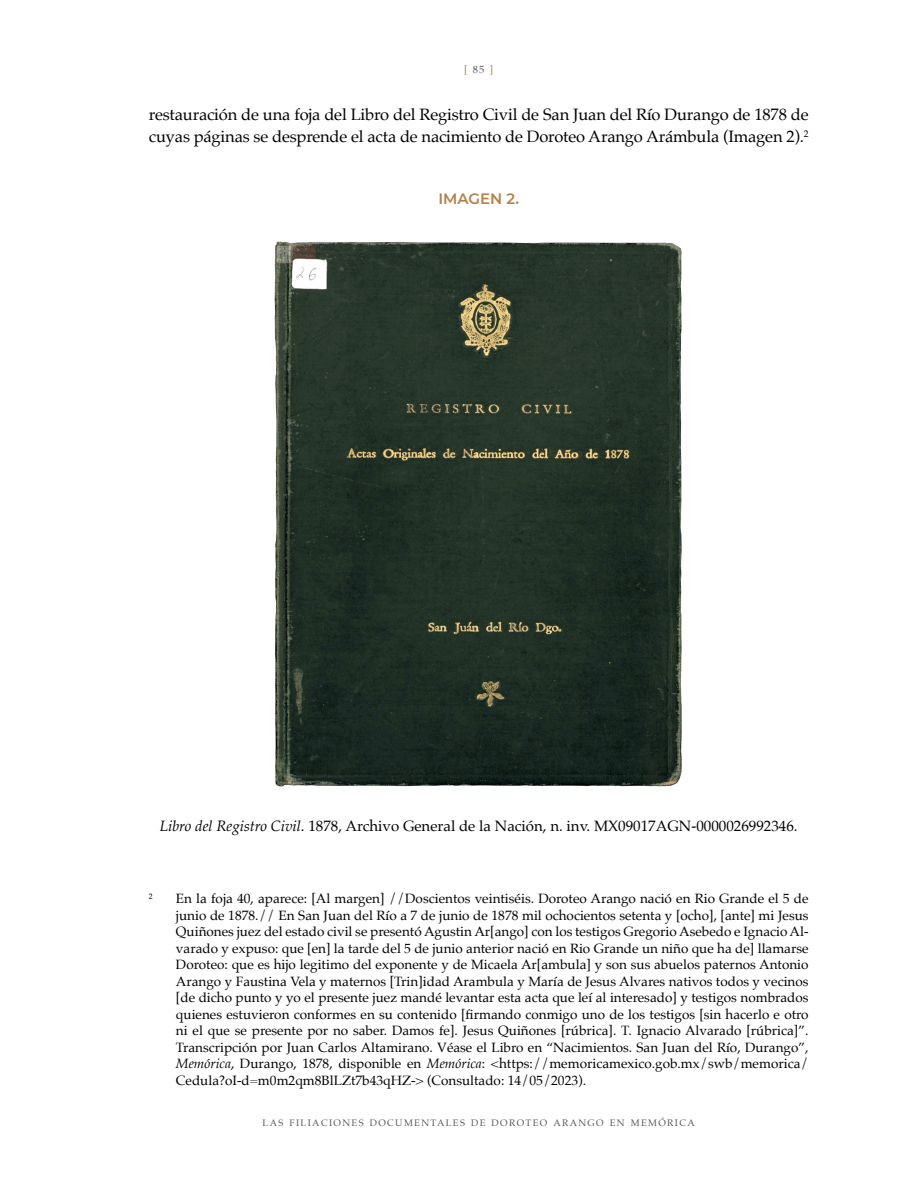
<style>
.page{position:relative;width:915px;height:1191px;background:#fff}
.page>*{position:absolute;margin:0;border:0;box-sizing:border-box;transform-origin:0 0}
.t1{font:16.5px/22.4px "Palatino";letter-spacing:-.01em;color:#000}
.t2{font:15px "Palatino";color:#000}
.t3{font:600 15px "Montserrat";color:#b48149}
.t4{font:13.5px/16.5px "Palatino";color:#000;text-align:justify}
.t5{font:10.5px "Palatino";color:#b48149}
.t6{font:9.45px "Palatino";letter-spacing:.145em;color:#575756}
.t7{font:7.8px "Palatino";color:#000}
.s1{color:#575756}
.s2{font-style:italic}
</style>
<div class="page">
<img style="left:274px;top:241px;width:408px;height:546px">
<p class="t5" style="left:464px;top:61px;width:31px">[<span class="s1">85</span>]</p>
<p class="t1" style="left:149px;top:103px;width:661px">restauración de una foja del Libro del Registro Civil de San Juan del Río Durango de 1878 de cuyas páginas se desprende el acta de nacimiento de Doroteo Arango Arámbula (Imagen 2).<sup>2</sup></p>
<p class="t3" style="left:438px;top:188px;width:82px">IMAGEN 2.</p>
<p class="t2" style="left:160px;top:813px;width:639px"><span class="s2">Libro del Registro Civil</span>. 1878, Archivo General de la Nación, n. inv. MX09017AGN-0000026992346.</p>
<p class="t7" style="left:149px;top:889px;width:5px">2</p>
<p class="t4" style="left:176px;top:890px;width:634px">En la foja 40, aparece: [Al margen] //Doscientos veintiséis. Doroteo Arango nació en Rio Grande el 5 de junio de 1878.// En San Juan del Río a 7 de junio de 1878 mil ochocientos setenta y [ocho], [ante] mi Jesus Quiñones juez del estado civil se presentó Agustin Ar[ango] con los testigos Gregorio Asebedo e Ignacio Al&shy;varado y expuso: que [en] la tarde del 5 de junio anterior nació en Rio Grande un niño que ha de] llamarse Doroteo: que es hijo legitimo del exponente y de Micaela Ar[ambula] y son sus abuelos paternos Antonio Arango y Faustina Vela y maternos [Trin]idad Arambula y María de Jesus Alvares nativos todos y vecinos [de dicho punto y yo el presente juez mandé levantar esta acta que leí al interesado] y testigos nombrados quienes estuvieron conformes en su contenido [firmando conmigo uno de los testigos [sin hacerlo e otro ni el que se presente por no saber. Damos fe]. Jesus Quiñones [rúbrica]. T. Ignacio Alvarado [rúbrica]”.<br>Transcripción por Juan Carlos Altamirano. Véase el Libro en “Nacimientos. San Juan del Río, Durango”, <span class="s2">Memórica</span>, Durango, 1878, disponible en <span class="s2">Memórica</span>: &lt;https://memoricamexico.gob.mx/swb/memorica/ Cedula?oI-d=m0m2qm8BlLZt7b43qHZ-&gt; (Consultado: 14/05/2023).</p>
<p class="t6" style="left:262px;top:1115px;width:433px">LAS FILIACIONES DOCUMENTALES DE DOROTEO ARANGO EN MEMÓRICA</p>
</div>
